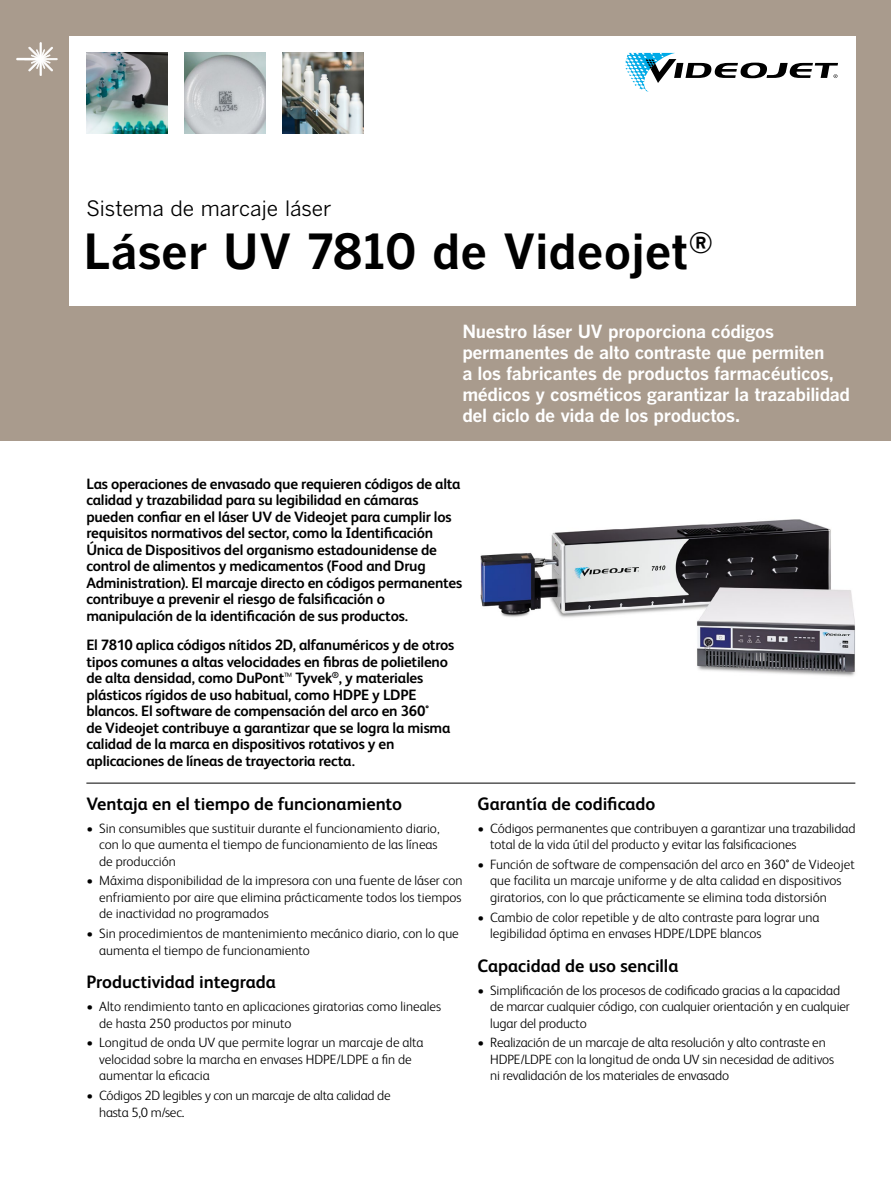
<style>
.page{position:relative;width:891px;height:1188px;background:#fff}
.page>*{position:absolute;margin:0;border:0;box-sizing:border-box;transform-origin:0 0}
.t1{font:700 48px "Benton Gothic";color:#000}
.t2{font:21px "Benton Gothic";letter-spacing:-.01em;color:#000}
.t3{font:700 18px/21px "Benton Gothic";letter-spacing:-.02em;color:#fff}
.t4{font:700 18px "FS Albert Pro";letter-spacing:-.005em;color:#000}
.t5{font:700 15px/16.5px "FS Albert Pro";letter-spacing:-.015em;color:#000}
.t6{font:300 13.5px/16.5px "FS Albert Pro";color:#000}
.s1{font-family:"FS Albert";font-weight:300}
</style>
<div class="page">
<div style="left:0;top:0;width:891px;height:441px;background:#a99b8d"></div>
<div style="left:69px;top:36px;width:786px;height:270px;background:#fff"></div>
<hr style="left:16px;top:58px;width:26px;height:2px;background:#fff">
<hr style="left:24px;top:58px;width:34px;height:2px;background:#fff">
<hr style="left:40px;top:42px;width:2px;height:34px;background:#fff">
<svg style="left:28px;top:47px;width:25px;height:24px"></svg>
<svg style="left:625px;top:53px;width:213px;height:39px"></svg>
<hr style="left:86px;top:783px;width:769px;height:1px;background:#000">
<img style="left:185px;top:53px;width:81px;height:81px">
<img style="left:480px;top:519px;width:375px;height:158px">
<img style="left:283px;top:53px;width:81px;height:81px">
<img style="left:86px;top:53px;width:81px;height:81px">
<h2 class="t2" style="left:86px;top:197px;width:247px">Sistema de marcaje láser</h2>
<h1 class="t1" style="left:84px;top:224px;width:631px">Láser UV 7810 de Videojet<sup>®</sup></h1>
<h3 class="t3" style="left:462px;top:321px;width:389px">Nuestro láser UV proporciona códigos permanentes de alto contraste que permiten<br>a los fabricantes de productos farmacéuticos, médicos y cosméticos garantizar la trazabilidad del ciclo de vida de los productos.</h3>
<p class="t5" style="left:86px;top:475px;width:377px">Las operaciones de envasado que requieren códigos de alta calidad y trazabilidad para su legibilidad en cámaras pueden confiar en el láser UV de Videojet para cumplir los requisitos normativos del sector, como la Identificación Única de Dispositivos del organismo estadounidense de control de alimentos y medicamentos (Food and Drug Administration). El marcaje directo en códigos permanentes contribuye a prevenir el riesgo de falsificación o manipulación de la identificación de sus productos.</p>
<p class="t5" style="left:86px;top:636px;width:370px">El 7810 aplica códigos nítidos 2D, alfanuméricos y de otros tipos comunes a altas velocidades en fibras de polietileno de alta densidad, como DuPont<span class="s1">™</span> Tyvek<sup>®</sup>, y materiales plásticos rígidos de uso habitual, como HDPE y LDPE blancos. El software de compensación del arco en 360°<br>de Videojet contribuye a garantizar que se logra la misma calidad de la marca en dispositivos rotativos y en aplicaciones de líneas de trayectoria recta.</p>
<h3 class="t4" style="left:86px;top:791px;width:317px">Ventaja en el tiempo de funcionamiento</h3>
<p class="t6" style="left:99px;top:819px;width:342px;text-indent:-13px">• Sin consumibles que sustituir durante el funcionamiento diario, con lo que aumenta el tiempo de funcionamiento de las líneas de producción</p>
<p class="t6" style="left:99px;top:872px;width:365px;text-align:justify;text-indent:-13px">• Máxima disponibilidad de la impresora con una fuente de láser con enfriamiento por aire que elimina prácticamente todos los tiempos de inactividad no programados</p>
<p class="t6" style="left:99px;top:924px;width:361px;text-indent:-13px">• Sin procedimientos de mantenimiento mecánico diario, con lo que aumenta el tiempo de funcionamiento</p>
<h3 class="t4" style="left:86px;top:969px;width:191px">Productividad integrada</h3>
<p class="t6" style="left:99px;top:998px;width:344px;text-indent:-13px">• Alto rendimiento tanto en aplicaciones giratorias como lineales de hasta 250 productos por minuto</p>
<p class="t6" style="left:99px;top:1034px;width:326px;text-indent:-13px">• Longitud de onda UV que permite lograr un marcaje de alta velocidad sobre la marcha en envases HDPE/LDPE a fin de aumentar la eficacia</p>
<p class="t6" style="left:99px;top:1087px;width:293px;text-indent:-13px">• Códigos 2D legibles y con un marcaje de alta calidad de hasta 5,0 m/sec.</p>
<h3 class="t4" style="left:477px;top:791px;width:180px">Garantía de codificado</h3>
<p class="t6" style="left:490px;top:819px;width:367px;text-indent:-13px">• Códigos permanentes que contribuyen a garantizar una trazabilidad total de la vida útil del producto y evitar las falsificaciones</p>
<p class="t6" style="left:490px;top:855px;width:366px;text-indent:-13px">• Función de software de compensación del arco en 360° de Videojet que facilita un marcaje uniforme y de alta calidad en dispositivos giratorios, con lo que prácticamente se elimina toda distorsión</p>
<p class="t6" style="left:490px;top:908px;width:331px;text-indent:-13px">• Cambio de color repetible y de alto contraste para lograr una legibilidad óptima en envases HDPE/LDPE blancos</p>
<h3 class="t4" style="left:477px;top:953px;width:203px">Capacidad de uso sencilla</h3>
<p class="t6" style="left:490px;top:981px;width:361px;text-indent:-13px">• Simplificación de los procesos de codificado gracias a la capacidad de marcar cualquier código, con cualquier orientación y en cualquier lugar del producto</p>
<p class="t6" style="left:490px;top:1034px;width:345px;text-indent:-13px">• Realización de un marcaje de alta resolución y alto contraste en<br>HDPE/LDPE con la longitud de onda UV sin necesidad de aditivos ni revalidación de los materiales de envasado</p>
</div>
